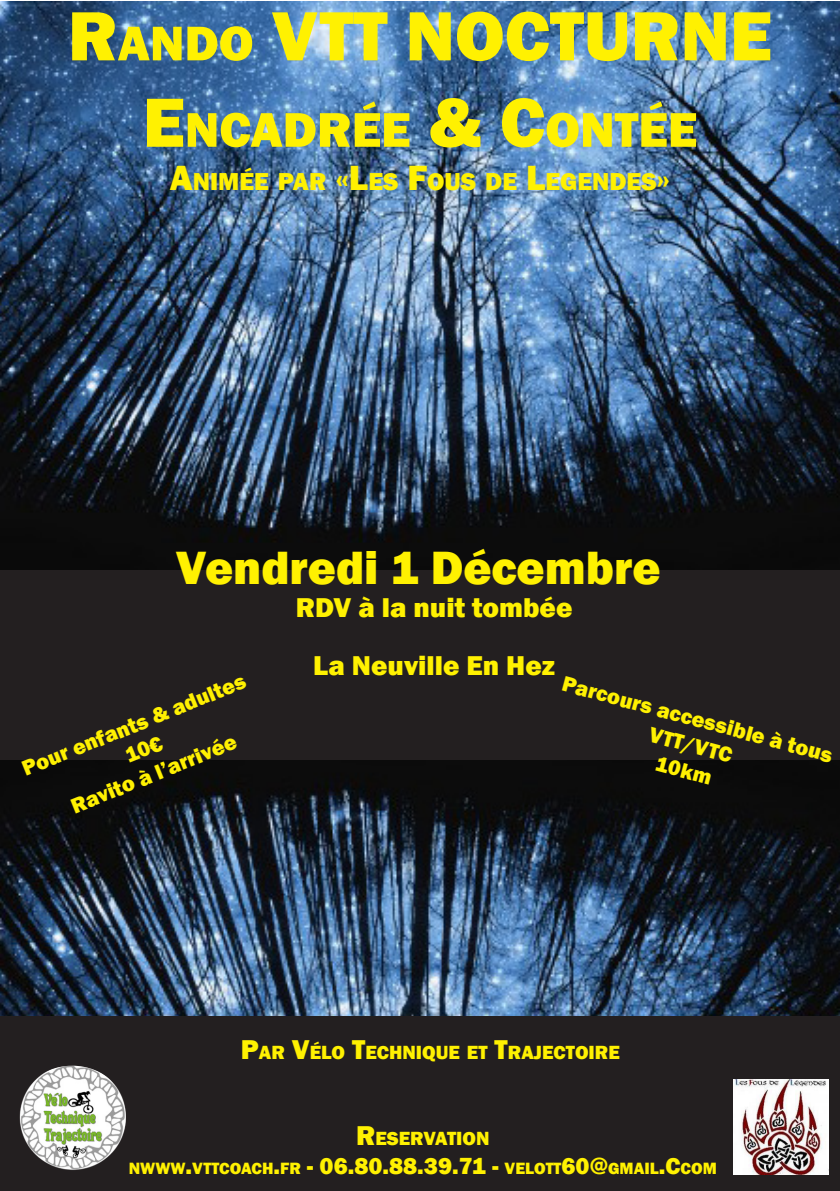
<style>
.page{position:relative;width:840px;height:1191px;background:#fff}
.page>*{position:absolute;margin:0;border:0;box-sizing:border-box;transform-origin:0 0}
.t1{font:800 72px "Franklin Gothic";color:#fff101}
.t2{font:800 50.4px "Franklin Gothic";color:#fff101}
.t3{font:800 48px "Franklin Gothic";color:#fff101}
.t4{font:800 28px/57.6px "Franklin Gothic";color:#fff101;text-align:center}
.t5{font:800 25.2px "Franklin Gothic";color:#fff101}
.t6{font:800 24px "Franklin Gothic";color:#fff101}
.t7{font:800 22px "Franklin Gothic";color:#fff101}
.t8{font:800 19.6px "Franklin Gothic";color:#fff101}
.t9{font:800 16.8px "Franklin Gothic";color:#fff101}
.s1{font-size:50.4px}
.s2{font-size:72px}
.s3{font-size:36px}
.s4{font-size:28px}
.s5{font-size:24px}
.s6{font-size:16.8px}
</style>
<div class="page">
<img style="left:0;top:759px;width:839px;height:257px">
<img style="left:0;top:1px;width:839px;height:569px">
<div style="left:0;top:570px;width:839px;height:189px;background:#231f20"></div>
<div style="left:0;top:1016px;width:839px;height:175px;background:#231f20"></div>
<img style="left:19px;top:1066px;width:107px;height:104px">
<div style="left:12px;top:1063px;width:120px;height:111px;border:2px solid #231f20;border-radius:50%"></div>
<img style="left:733px;top:1079px;width:94px;height:95px">
<svg style="left:124px;top:759px;width:40px;height:3px"></svg>
<p class="t1" style="left:68px;top:-10px;width:705px">R<span class="s1">ANDO</span> VTT NOCTURNE</p>
<p class="t2" style="left:143px;top:97px;width:551px"><span class="s2">E</span>NCADRÉE <span class="s2">&amp; C</span>ONTÉE</p>
<p class="t5" style="left:170px;top:165px;width:501px"><span class="s3">A</span>NIMÉE PAR <span class="s3">«L</span>ES <span class="s3">F</span>OUS DE <span class="s3">L</span>EGENDES<span class="s3">»</span></p>
<p class="t3" style="left:176px;top:536px;width:486px">Vendredi 1 Décembre</p>
<p class="t4" style="left:295px;top:579px;width:278px">RDV à la nuit tombée<br>La Neuville En Hez</p>
<p class="t7" style="left:18px;top:756px;width:240px;rotate:-22deg">Pour enfants &amp; adultes</p>
<p class="t7" style="left:566px;top:669px;width:280px;rotate:15deg">Parcours accessible à tous</p>
<p class="t7" style="left:652px;top:720px;width:87px;rotate:15deg">VTT/VTC</p>
<p class="t7" style="left:67px;top:793px;width:178px;rotate:-22deg">Ravito à l’arrivée</p>
<p class="t7" style="left:659px;top:749px;width:59px;rotate:15deg">10km</p>
<p class="t8" style="left:241px;top:1039px;width:367px"><span class="s4">P</span>AR <span class="s4">V</span>ÉLO <span class="s4">T</span>ECHNIQUE ET <span class="s4">T</span>RAJECTOIRE</p>
<p class="t8" style="left:356px;top:1125px;width:135px"><span class="s4">R</span>ESERVATION</p>
<p class="t9" style="left:129px;top:1157px;width:74px">NWWW<span class="s5">.</span>VTTC</p>
<p class="t6" style="left:230px;top:1150px;width:488px"><span class="s6">OACH</span>.<span class="s6">FR</span> - 06.80.88.39.71 - <span class="s6">VELOTT</span>60@<span class="s6">GMAIL</span>.C<span class="s6">COM</span></p>
</div>
